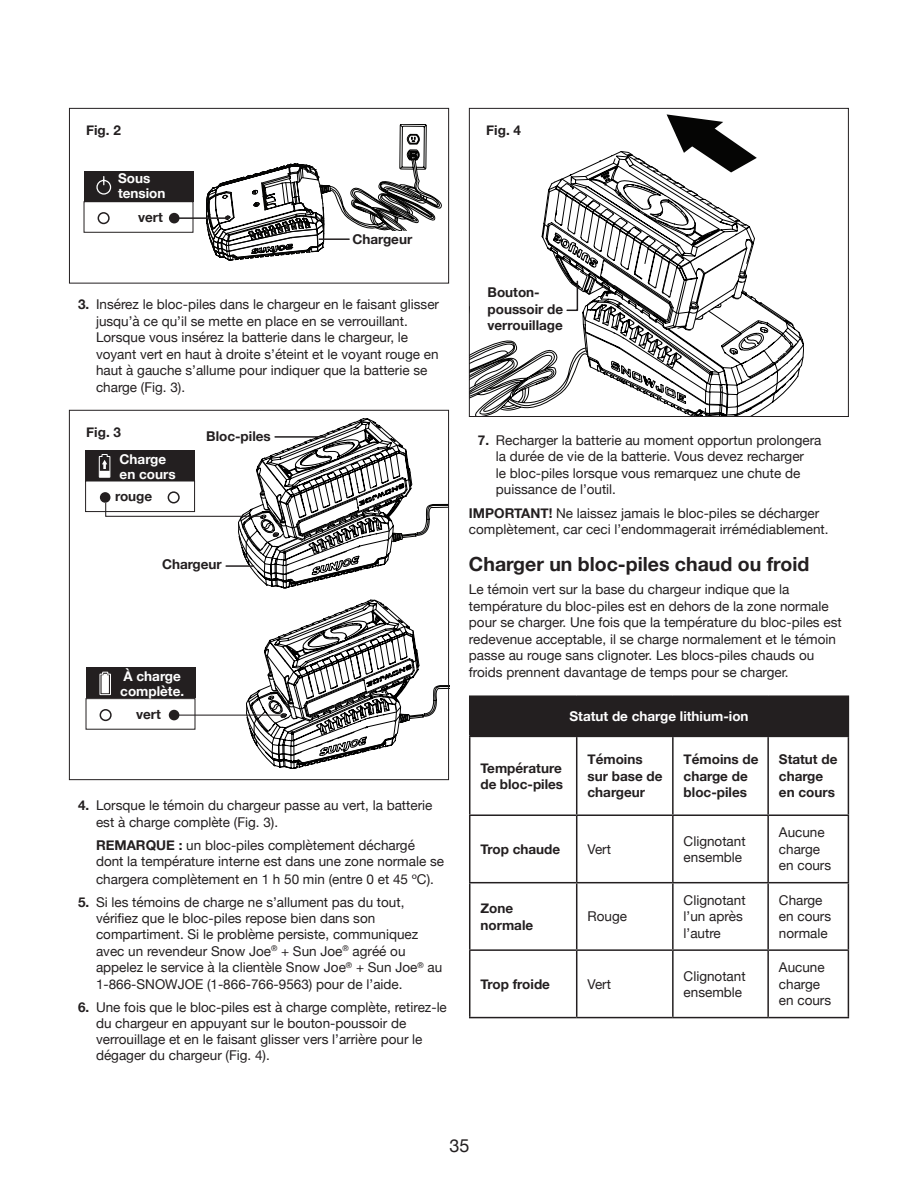
<style>
.page{position:relative;width:918px;height:1188px;background:#fff}
.page>*{position:absolute;margin:0;border:0;box-sizing:border-box;transform-origin:0 0}
.t1{font:700 19.5px "Helvetica Neue";color:#231f20}
.t2{font:18px "Helvetica Neue";color:#231f20}
.t3{font:13.5px/16.5px "Helvetica Neue";color:#231f20}
.t4{font:700 13.5px/16.5px "Helvetica Neue";color:#231f20}
.t5{font:700 13.5px/15px "Helvetica Neue";color:#fff}
.s1{font-weight:700}
</style>
<div class="page">
<svg style="left:206px;top:107px;width:236px;height:153px"></svg>
<div style="left:69px;top:108px;width:380px;height:176px;border:1px solid #231f20"></div>
<div style="left:352px;top:231px;width:60px;height:16px;background:#fff"></div>
<hr style="left:319px;top:238px;width:30px;height:2px;background:#231f20">
<div style="left:84px;top:201px;width:109px;height:32px;border:1px solid #231f20"></div>
<div style="left:84px;top:171px;width:109px;height:30px;background:#231f20"></div>
<div style="left:98px;top:212px;width:12px;height:12px;border:2px solid #231f20;border-radius:50%"></div>
<div style="left:169px;top:213px;width:11px;height:10px;background:#231f20;border-radius:50%"></div>
<svg style="left:96px;top:176px;width:16px;height:19px"></svg>
<hr style="left:179px;top:217px;width:48px;height:2px;background:#231f20">
<svg style="left:246px;top:600px;width:201px;height:169px"></svg>
<div style="left:85px;top:481px;width:110px;height:31px;border:1px solid #231f20"></div>
<div style="left:85px;top:450px;width:110px;height:31px;background:#231f20"></div>
<div style="left:86px;top:698px;width:109px;height:32px;border:1px solid #231f20"></div>
<div style="left:86px;top:667px;width:109px;height:31px;background:#231f20"></div>
<div style="left:100px;top:709px;width:12px;height:12px;border:2px solid #231f20;border-radius:50%"></div>
<div style="left:169px;top:710px;width:10px;height:10px;background:#231f20;border-radius:50%"></div>
<svg style="left:99px;top:671px;width:12px;height:24px"></svg>
<svg style="left:98px;top:419px;width:351px;height:169px"></svg>
<hr style="left:176px;top:715px;width:107px;height:1px;background:#231f20">
<hr style="left:275px;top:436px;width:51px;height:2px;background:#1f1c1d">
<div style="left:86px;top:424px;width:35px;height:17px;background:#fff"></div>
<svg style="left:469px;top:114px;width:335px;height:303px"></svg>
<div style="left:486px;top:123px;width:35px;height:16px;background:#fff"></div>
<div style="left:470px;top:696px;width:378px;height:40px;background:#231f20"></div>
<hr style="left:469px;top:737px;width:1px;height:77px;background:#231f20">
<hr style="left:576px;top:737px;width:1px;height:77px;background:#231f20">
<hr style="left:672px;top:737px;width:2px;height:77px;background:#231f20">
<hr style="left:767px;top:737px;width:2px;height:77px;background:#231f20">
<hr style="left:848px;top:737px;width:1px;height:77px;background:#231f20">
<hr style="left:469px;top:814px;width:108px;height:2px;background:#231f20">
<hr style="left:469px;top:816px;width:1px;height:66px;background:#231f20">
<hr style="left:577px;top:814px;width:96px;height:2px;background:#231f20">
<hr style="left:576px;top:816px;width:1px;height:66px;background:#231f20">
<hr style="left:673px;top:814px;width:95px;height:2px;background:#231f20">
<hr style="left:672px;top:816px;width:2px;height:66px;background:#231f20">
<hr style="left:768px;top:814px;width:81px;height:2px;background:#231f20">
<hr style="left:767px;top:816px;width:2px;height:66px;background:#231f20">
<hr style="left:848px;top:816px;width:1px;height:66px;background:#231f20">
<hr style="left:469px;top:882px;width:108px;height:1px;background:#231f20">
<hr style="left:469px;top:883px;width:1px;height:66px;background:#231f20">
<hr style="left:577px;top:882px;width:96px;height:1px;background:#231f20">
<hr style="left:576px;top:883px;width:1px;height:66px;background:#231f20">
<hr style="left:673px;top:882px;width:95px;height:1px;background:#231f20">
<hr style="left:672px;top:883px;width:2px;height:66px;background:#231f20">
<hr style="left:768px;top:882px;width:81px;height:1px;background:#231f20">
<hr style="left:767px;top:883px;width:2px;height:66px;background:#231f20">
<hr style="left:848px;top:883px;width:1px;height:66px;background:#231f20">
<hr style="left:469px;top:949px;width:108px;height:2px;background:#231f20">
<hr style="left:469px;top:951px;width:1px;height:66px;background:#231f20">
<hr style="left:577px;top:949px;width:96px;height:2px;background:#231f20">
<hr style="left:576px;top:951px;width:1px;height:66px;background:#231f20">
<hr style="left:673px;top:949px;width:95px;height:2px;background:#231f20">
<hr style="left:672px;top:951px;width:2px;height:66px;background:#231f20">
<hr style="left:768px;top:949px;width:81px;height:2px;background:#231f20">
<hr style="left:767px;top:951px;width:2px;height:66px;background:#231f20">
<hr style="left:848px;top:951px;width:1px;height:66px;background:#231f20">
<hr style="left:469px;top:1017px;width:108px;height:1px;background:#231f20">
<hr style="left:577px;top:1017px;width:96px;height:1px;background:#231f20">
<hr style="left:673px;top:1017px;width:95px;height:1px;background:#231f20">
<hr style="left:768px;top:1017px;width:81px;height:1px;background:#231f20">
<hr style="left:848px;top:697px;width:1px;height:39px;background:#231f20">
<hr style="left:469px;top:695px;width:108px;height:2px;background:#231f20">
<hr style="left:469px;top:697px;width:1px;height:39px;background:#231f20">
<hr style="left:577px;top:695px;width:96px;height:2px;background:#231f20">
<hr style="left:673px;top:695px;width:95px;height:2px;background:#231f20">
<hr style="left:768px;top:695px;width:81px;height:2px;background:#231f20">
<hr style="left:469px;top:736px;width:108px;height:1px;background:#231f20">
<hr style="left:577px;top:736px;width:96px;height:1px;background:#231f20">
<hr style="left:673px;top:736px;width:95px;height:1px;background:#231f20">
<hr style="left:768px;top:736px;width:81px;height:1px;background:#231f20">
<p class="t4" style="left:86px;top:123px;width:36px">Fig. 2</p>
<p class="t5" style="left:118px;top:171px;width:49px">Sous tension</p>
<p class="t4" style="left:138px;top:210px;width:26px">vert</p>
<p class="t4" style="left:352px;top:231px;width:61px">Chargeur</p>
<p class="t3" style="left:96px;top:297px;width:345px;text-indent:-18px"><span class="s1">3.</span> Insérez le bloc‑piles dans le chargeur en le faisant glisser jusqu’à ce qu’il se mette en place en se verrouillant.<br>Lorsque vous insérez la batterie dans le chargeur, le voyant vert en haut à droite s’éteint et le voyant rouge en haut à gauche s’allume pour indiquer que la batterie se charge (Fig. 3).</p>
<p class="t4" style="left:86px;top:424px;width:36px">Fig. 3</p>
<p class="t5" style="left:120px;top:452px;width:58px">Charge en cours</p>
<p class="t4" style="left:115px;top:489px;width:39px">rouge</p>
<p class="t4" style="left:206px;top:428px;width:66px">Bloc‑piles</p>
<p class="t4" style="left:162px;top:557px;width:61px">Chargeur</p>
<p class="t5" style="left:120px;top:669px;width:65px">À charge complète.</p>
<p class="t4" style="left:136px;top:706px;width:26px">vert</p>
<p class="t3" style="left:96px;top:798px;width:338px;text-indent:-18px"><span class="s1">4.</span> Lorsque le témoin du chargeur passe au vert, la batterie est à charge complète (Fig. 3).</p>
<p class="t3" style="left:96px;top:837px;width:350px"><span class="s1">REMARQUE :</span> un bloc‑piles complètement déchargé dont la température interne est dans une zone normale se</p>
<p class="t3" style="left:96px;top:871px;width:339px">chargera complètement en 1 h 50 min (entre 0 et 45 ºC).</p>
<p class="t3" style="left:96px;top:894px;width:348px;text-indent:-18px"><span class="s1">5.</span> Si les témoins de charge ne s’allument pas du tout, vérifiez que le bloc‑piles repose bien dans son compartiment. Si le problème persiste, communiquez avec un revendeur Snow Joe<sup>®</sup> + Sun Joe<sup>®</sup> agréé ou appelez le service à la clientèle Snow Joe<sup>®</sup> + Sun Joe<sup>®</sup> au 1‑866‑SNOWJOE (1‑866‑766‑9563) pour de l’aide.</p>
<p class="t3" style="left:96px;top:1000px;width:352px;text-indent:-18px"><span class="s1">6.</span> Une fois que le bloc‑piles est à charge complète, retirez‑le du chargeur en appuyant sur le bouton‑poussoir de verrouillage et en le faisant glisser vers l’arrière pour le dégager du chargeur (Fig. 4).</p>
<p class="t4" style="left:486px;top:123px;width:36px">Fig. 4</p>
<p class="t4" style="left:488px;top:284px;width:77px">Bouton&shy;poussoir de verrouillage</p>
<p class="t3" style="left:496px;top:433px;width:327px;text-indent:-18px"><span class="s1">7.</span> Recharger la batterie au moment opportun prolongera la durée de vie de la batterie. Vous devez recharger<br>le bloc‑piles lorsque vous remarquez une chute de puissance de l’outil.</p>
<p class="t3" style="left:469px;top:505px;width:361px"><span class="s1">IMPORTANT!</span> Ne laissez jamais le bloc‑piles se décharger complètement, car ceci l’endommagerait irrémédiablement.</p>
<h1 class="t1" style="left:469px;top:549px;width:342px">Charger un bloc‑piles chaud ou froid</h1>
<p class="t3" style="left:469px;top:582px;width:374px">Le témoin vert sur la base du chargeur indique que la température du bloc‑piles est en dehors de la zone normale pour se charger. Une fois que la température du bloc‑piles est redevenue acceptable, il se charge normalement et le témoin passe au rouge sans clignoter. Les blocs‑piles chauds ou froids prennent davantage de temps pour se charger.</p>
<p class="t5" style="left:570px;top:709px;width:181px">Statut de charge lithium‑ion</p>
<p class="t4" style="left:481px;top:760px;width:84px">Température de bloc‑piles</p>
<p class="t4" style="left:588px;top:752px;width:77px">Témoins sur base de chargeur</p>
<p class="t4" style="left:684px;top:752px;width:76px">Témoins de charge de bloc‑piles</p>
<p class="t4" style="left:779px;top:752px;width:60px">Statut de charge en cours</p>
<p class="t4" style="left:481px;top:841px;width:81px">Trop chaude</p>
<p class="t3" style="left:588px;top:842px;width:25px">Vert</p>
<p class="t3" style="left:684px;top:833px;width:64px">Clignotant ensemble</p>
<p class="t3" style="left:779px;top:825px;width:54px">Aucune charge en cours</p>
<p class="t4" style="left:481px;top:901px;width:54px">Zone normale</p>
<p class="t3" style="left:588px;top:909px;width:41px">Rouge</p>
<p class="t3" style="left:684px;top:893px;width:64px">Clignotant l’un après l’autre</p>
<p class="t3" style="left:779px;top:893px;width:54px">Charge en cours normale</p>
<p class="t4" style="left:481px;top:976px;width:71px">Trop froide</p>
<p class="t3" style="left:588px;top:977px;width:25px">Vert</p>
<p class="t3" style="left:684px;top:968px;width:64px">Clignotant ensemble</p>
<p class="t3" style="left:779px;top:960px;width:54px">Aucune charge en cours</p>
<h2 class="t2" style="left:450px;top:1132px;width:22px">35</h2>
</div>
